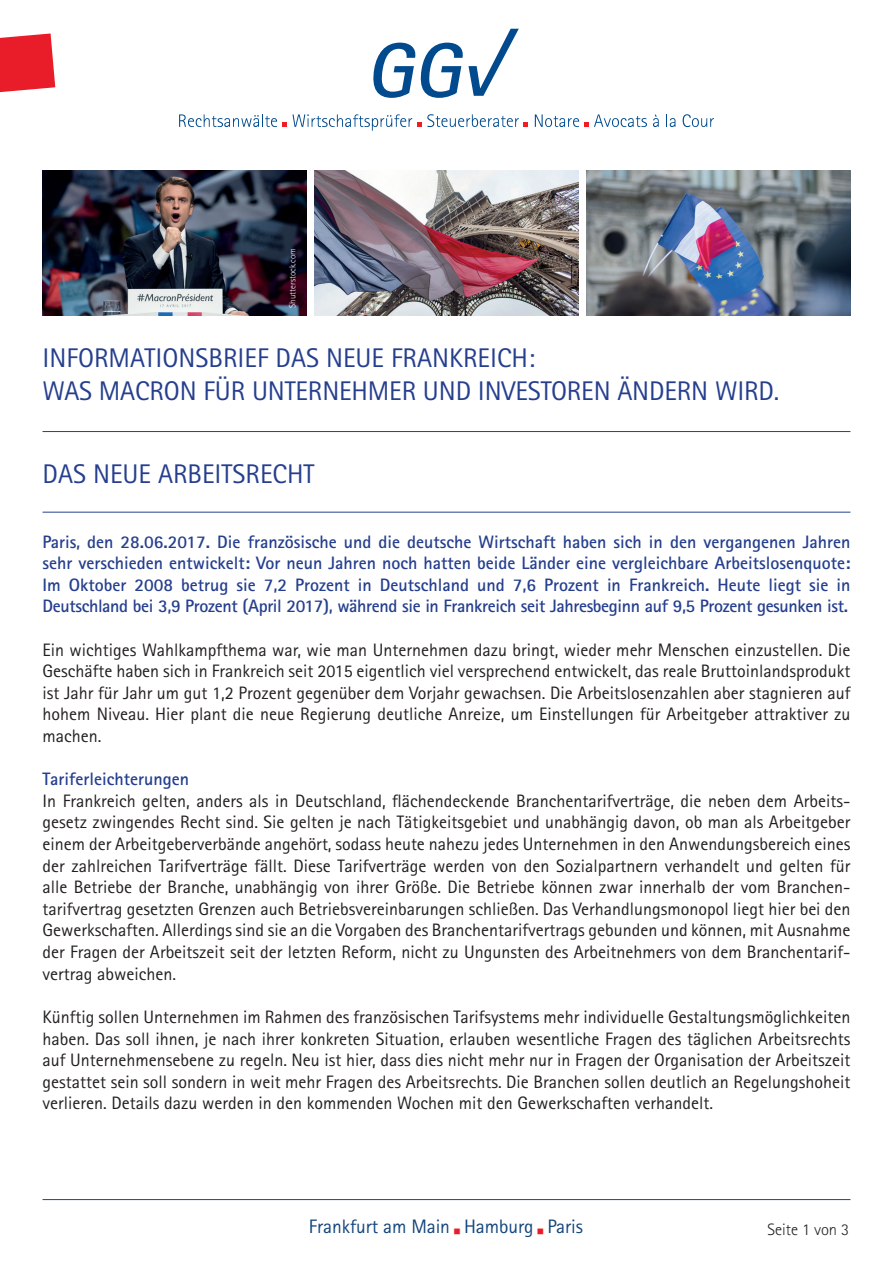
<style>
.page{position:relative;width:893px;height:1263px;background:#fff}
.page>*{position:absolute;margin:0;border:0;box-sizing:border-box;transform-origin:0 0}
.t1{font:27px/32.4px "Rotis Sans Serif";color:#253f8e}
.t2{font:19.5px "Rotis Sans Serif";letter-spacing:-.005em;color:#13457c}
.t3{font:18px/21.6px "Rotis Sans Serif";color:#231f20;text-align:justify}
.t4{font:700 18px/21.6px "Rotis Sans Serif";letter-spacing:-.02em;color:#253f8e;text-align:justify}
.t5{font:700 18px "Rotis Sans Serif";color:#253f8e}
.t6{font:300 16.5px "Rotis Sans Serif";color:#231f20}
.t7{font:300 9px "Rotis Sans Serif";color:#fff}
.s1{color:#e91c29}
</style>
<div class="page">
<hr style="left:43px;top:431px;width:807px;height:1px;background:#253f8e">
<hr style="left:43px;top:512px;width:807px;height:1px;background:#253f8e">
<svg style="left:0;top:33px;width:55px;height:59px;background:#eb3641"></svg>
<img style="left:43px;top:170px;width:263px;height:146px">
<img style="left:587px;top:170px;width:263px;height:146px">
<img style="left:315px;top:170px;width:263px;height:146px">
<svg style="left:179px;top:114px;width:242px;height:17px"></svg>
<svg style="left:427px;top:114px;width:101px;height:13px"></svg>
<svg style="left:535px;top:114px;width:112px;height:13px"></svg>
<svg style="left:653px;top:115px;width:6px;height:12px"></svg>
<svg style="left:666px;top:114px;width:9px;height:13px"></svg>
<svg style="left:683px;top:114px;width:31px;height:13px"></svg>
<svg style="left:373px;top:29px;width:146px;height:69px"></svg>
<hr style="left:43px;top:1199px;width:807px;height:1px;background:#253f8e">
<p class="t7" style="left:287px;top:308px;width:61px;rotate:-90deg">Shutterstock.com</p>
<h1 class="t1" style="left:43px;top:342px;width:738px">INFORMATIONSBRIEF DAS NEUE FRANKREICH:<br>WAS MACRON FÜR UNTERNEHMER UND INVESTOREN ÄNDERN WIRD.</h1>
<h1 class="t1" style="left:43px;top:457px;width:273px">DAS NEUE ARBEITSRECHT</h1>
<p class="t4" style="left:43px;top:530px;width:809px">Paris, den 28.06.2017. Die französische und die deutsche Wirtschaft haben sich in den vergangenen Jahren sehr verschieden entwickelt: Vor neun Jahren noch hatten beide Länder eine vergleichbare Arbeitslosenquote:<br>Im Oktober 2008 betrug sie 7,2 Prozent in Deutschland und 7,6 Prozent in Frankreich. Heute liegt sie in Deutschland bei 3,9 Prozent (April 2017), während sie in Frankreich seit Jahresbeginn auf 9,5 Prozent gesunken ist.</p>
<p class="t3" style="left:43px;top:639px;width:809px">Ein wichtiges Wahlkampfthema war, wie man Unternehmen dazu bringt, wieder mehr Menschen einzustellen. Die Geschäfte haben sich in Frankreich seit 2015 eigentlich viel versprechend entwickelt, das reale Bruttoinlandsprodukt ist Jahr für Jahr um gut 1,2 Prozent gegenüber dem Vorjahr gewachsen. Die Arbeitslosenzahlen aber stagnieren auf hohem Niveau. Hier plant die neue Regierung deutliche Anreize, um Einstellungen für Arbeitgeber attraktiver zu machen.</p>
<p class="t5" style="left:43px;top:768px;width:148px">Tariferleichterungen</p>
<p class="t3" style="left:43px;top:790px;width:809px">In Frankreich gelten, anders als in Deutschland, flächendeckende Branchentarifverträge, die neben dem Arbeits&shy;gesetz zwingendes Recht sind. Sie gelten je nach Tätigkeitsgebiet und unabhängig davon, ob man als Arbeitgeber einem der Arbeitgeberverbände angehört, sodass heute nahezu jedes Unternehmen in den Anwendungsbereich eines der zahlreichen Tarifverträge fällt. Diese Tarifverträge werden von den Sozialpartnern verhandelt und gelten für alle Betriebe der Branche, unabhängig von ihrer Größe. Die Betriebe können zwar innerhalb der vom Branchen&shy;tarifvertrag gesetzten Grenzen auch Betriebsvereinbarungen schließen. Das Verhandlungsmonopol liegt hier bei den Gewerkschaften. Allerdings sind sie an die Vorgaben des Branchentarifvertrags gebunden und können, mit Ausnahme der Fragen der Arbeitszeit seit der letzten Reform, nicht zu Ungunsten des Arbeitnehmers von dem Branchentarif&shy;vertrag abweichen.</p>
<p class="t3" style="left:43px;top:1006px;width:809px">Künftig sollen Unternehmen im Rahmen des französischen Tarifsystems mehr individuelle Gestaltungsmöglichkeiten haben. Das soll ihnen, je nach ihrer konkreten Situation, erlauben wesentliche Fragen des täglichen Arbeitsrechts auf Unternehmensebene zu regeln. Neu ist hier, dass dies nicht mehr nur in Fragen der Organisation der Arbeitszeit gestattet sein soll sondern in weit mehr Fragen des Arbeitsrechts. Die Branchen sollen deutlich an Regelungshoheit verlieren. Details dazu werden in den kommenden Wochen mit den Gewerkschaften verhandelt.</p>
<p class="t2" style="left:309px;top:1215px;width:275px">Frankfurt am Main <span class="s1">■</span> Hamburg <span class="s1">■</span> Paris</p>
<p class="t6" style="left:767px;top:1220px;width:83px">Seite 1 von 3</p>
</div>
